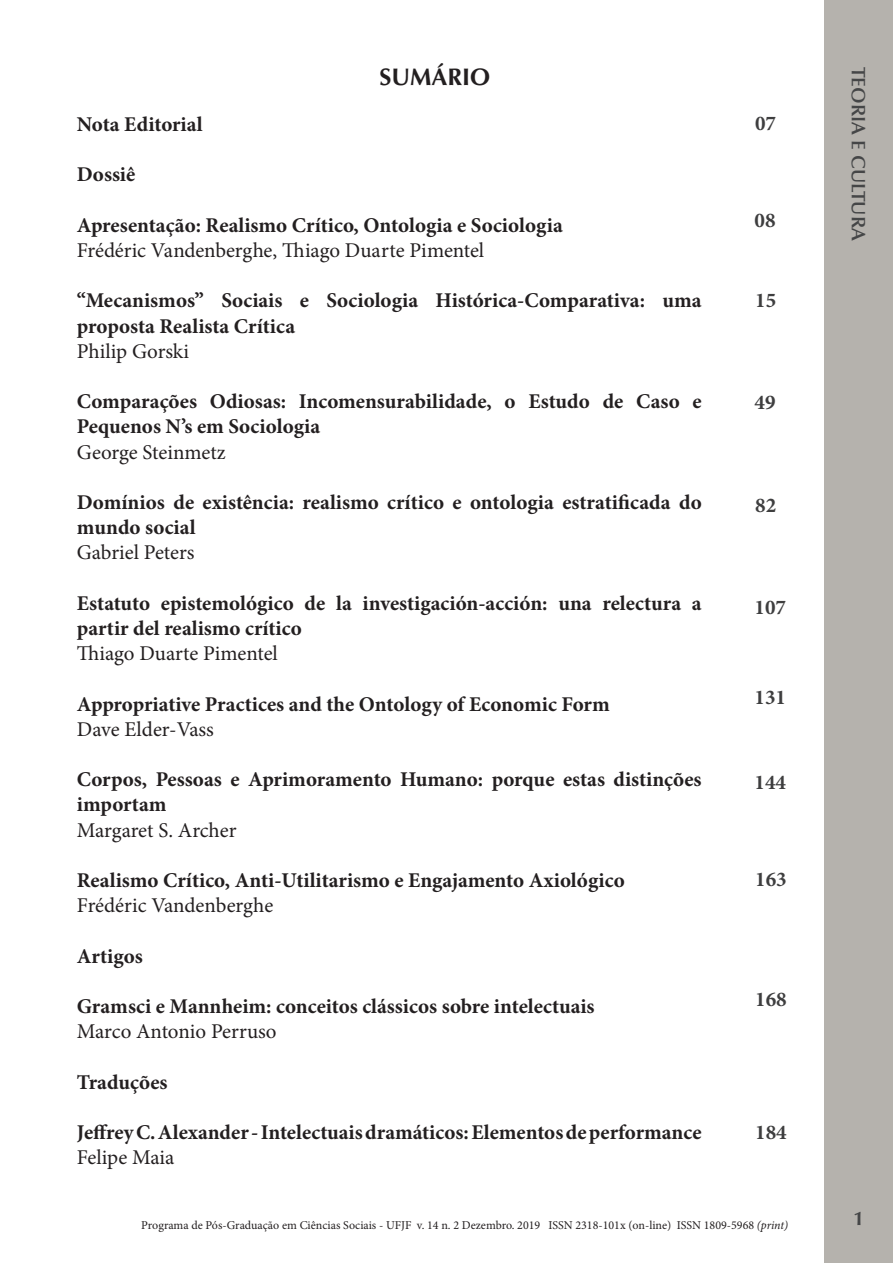
<style>
.page{position:relative;width:893px;height:1263px;background:#fff}
.page>*{position:absolute;margin:0;border:0;box-sizing:border-box;transform-origin:0 0}
.t1{font:700 24px "Optima LT Std";color:#231f20}
.t2{font:700 21px/25.2px "Minion Pro";color:#231f20}
.t3{font:21px "Minion Pro";letter-spacing:-.005em;color:#231f20}
.Texto_completo{font:700 21px "Minion Pro";color:#3e3e3f}
.t4{font:600 19.5px "Optima";color:#454647}
.t5{font:700 19.5px "Optima LT Std";color:#454647}
.t6{font:12px "Minion Pro";color:#231f20}
.s1{font-style:italic}
</style>
<div class="page">
<div style="left:825px;top:0;width:68px;height:1262px;background:#b5b2ad"></div>
<p class="t1" style="left:379px;top:62px;width:112px">SUMÁRIO</p>
<p class="t2" style="left:77px;top:112px;width:127px">Nota Editorial</p>
<p class="t2" style="left:77px;top:163px;width:60px">Dossiê</p>
<p class="t2" style="left:77px;top:213px;width:487px">Apresentação: Realismo Crítico, Ontologia e Sociologia</p>
<p class="t3" style="left:77px;top:236px;width:409px">Frédéric Vandenberghe, Thiago Duarte Pimentel</p>
<p class="t2" style="left:77px;top:289px;width:626px">“Mecanismos” Sociais e Sociologia Histórica-Comparativa: uma proposta Realista Crítica</p>
<p class="t3" style="left:77px;top:337px;width:114px">Philip Gorski</p>
<p class="t2" style="left:77px;top:390px;width:626px">Comparações Odiosas: Incomensurabilidade, o Estudo de Caso e<br>Pequenos N’s em Sociologia</p>
<p class="t3" style="left:77px;top:438px;width:150px">George Steinmetz</p>
<p class="t2" style="left:77px;top:490px;width:626px">Domínios de existência: realismo crítico e ontologia estratificada do mundo social</p>
<p class="t3" style="left:77px;top:539px;width:119px">Gabriel Peters</p>
<p class="t2" style="left:77px;top:591px;width:626px">Estatuto epistemológico de la investigación-acción: una relectura a partir del realismo crítico</p>
<p class="t3" style="left:77px;top:639px;width:203px">Thiago Duarte Pimentel</p>
<p class="t2" style="left:77px;top:692px;width:534px">Appropriative Practices and the Ontology of Economic Form</p>
<p class="t3" style="left:77px;top:715px;width:138px">Dave Elder-Vass</p>
<p class="t2" style="left:77px;top:768px;width:626px">Corpos, Pessoas e Aprimoramento Humano: porque estas distinções importam</p>
<p class="t3" style="left:77px;top:816px;width:161px">Margaret S. Archer</p>
<p class="t2" style="left:77px;top:868px;width:549px">Realismo Crítico, Anti-Utilitarismo e Engajamento Axiológico</p>
<p class="t3" style="left:77px;top:891px;width:198px">Frédéric Vandenberghe</p>
<p class="t2" style="left:77px;top:944px;width:68px">Artigos</p>
<p class="t2" style="left:77px;top:994px;width:519px">Gramsci e Mannheim: conceitos clássicos sobre intelectuais</p>
<p class="t3" style="left:77px;top:1017px;width:201px">Marco Antonio Perruso</p>
<p class="t2" style="left:77px;top:1070px;width:92px">Traduções</p>
<p class="t2" style="left:77px;top:1120px;width:626px">Jeffrey C. Alexander - Intelectuais dramáticos: Elementos de performance</p>
<p class="t3" style="left:77px;top:1143px;width:99px">Felipe Maia</p>
<p class="Texto_completo" style="left:755px;top:111px;width:22px">07</p>
<p class="Texto_completo" style="left:755px;top:207px;width:22px">08</p>
<p class="Texto_completo" style="left:755px;top:288px;width:23px">15</p>
<p class="Texto_completo" style="left:755px;top:390px;width:22px">49</p>
<p class="Texto_completo" style="left:755px;top:492px;width:23px">82</p>
<p class="Texto_completo" style="left:755px;top:594px;width:33px">107</p>
<p class="Texto_completo" style="left:755px;top:685px;width:33px">131</p>
<p class="Texto_completo" style="left:755px;top:770px;width:33px">144</p>
<p class="Texto_completo" style="left:755px;top:866px;width:33px">163</p>
<p class="Texto_completo" style="left:755px;top:987px;width:33px">168</p>
<p class="Texto_completo" style="left:755px;top:1119px;width:33px">184</p>
<p class="t6" style="left:141px;top:1217px;width:648px">Programa de Pós-Graduação em Ciências Sociais - UFJF v. 14 n. 2 Dezembro. 2019 ISSN 2318-101x (on-line) ISSN 1809-5968 <span class="s1">(print)</span></p>
<p class="t4" style="left:870px;top:67px;width:176px;rotate:90deg">TEORIA E CULTURA</p>
<p class="t5" style="left:853px;top:1207px;width:12px">1</p>
</div>
